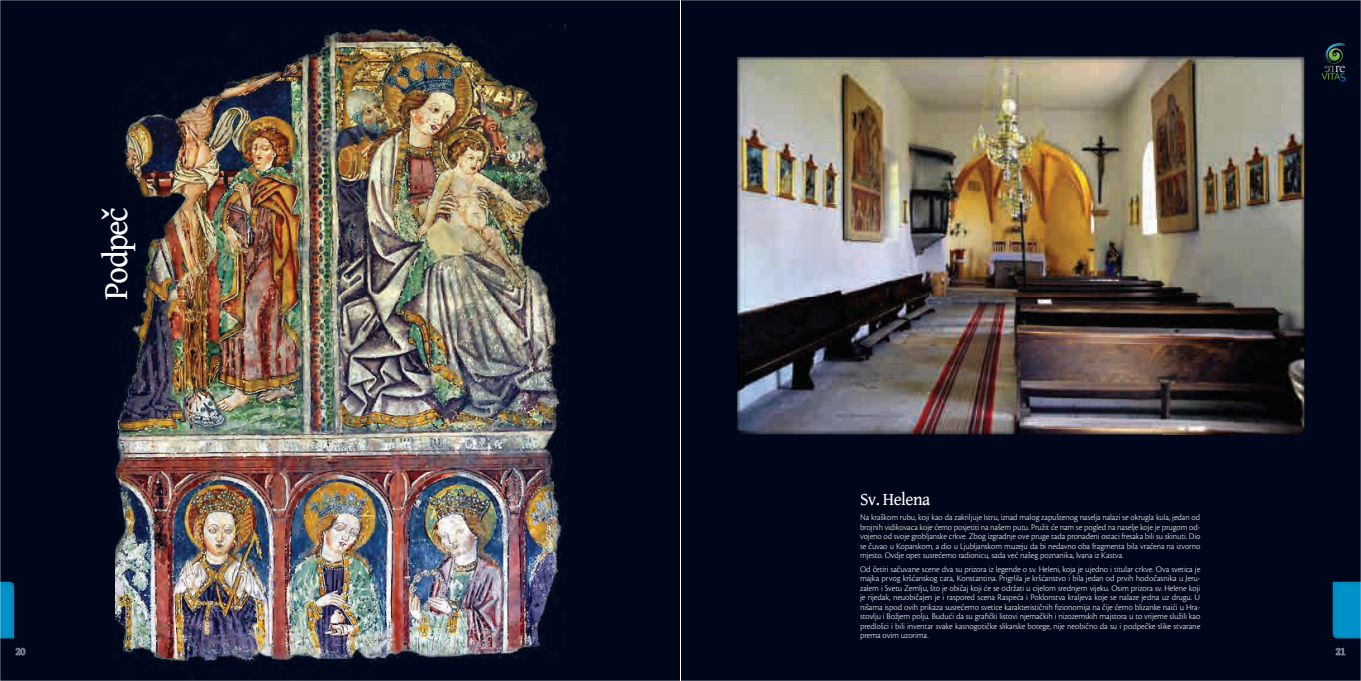
<style>
.page{position:relative;width:1361px;height:681px;background:#fff}
.page>*{position:absolute;margin:0;border:0;box-sizing:border-box;transform-origin:0 0}
.t1{font:35px "Gentium Book Basic";letter-spacing:-.05em;color:#fff;scale:.95 1}
.t2{font:18px "Gentium Book Basic";letter-spacing:-.03em;color:#fff;scale:.95 1}
.t3{font:9px/9.5px "Cronos Pro Lt Capt";letter-spacing:-.01em;color:#fff;text-align:justify;scale:.96 1}
.t4{font:9px/9.5px "Cronos Pro Lt Capt";letter-spacing:-.01em;color:#fff;text-align:justify;scale:.95 1}
</style>
<div class="page">
<img style="left:0;top:0;width:680px;height:680px">
<img style="left:681px;top:0;width:680px;height:680px">
<h1 class="t1" style="left:90px;top:299px;width:99px;rotate:-90deg">Podpeč</h1>
<h2 class="t2" style="left:860px;top:485px;width:75px">Sv. Helena</h2>
<p class="t4" style="left:860px;top:512px;width:360px">Na kraškom rubu, koji kao da zakriljuje Istru, iznad malog zapuštenog naselja nalazi se okrugla kula, jedan od brojnih vidikovaca koje ćemo posjetiti na našem putu. Pružit će nam se pogled na naselje koje je prugom od&shy;vojeno od svoje grobljanske crkve. Zbog izgradnje ove pruge tada pronađeni ostaci fresaka bili su skinuti. Dio se čuvao u Koparskom, a dio u Ljubljanskom muzeju da bi nedavno oba fragmenta bila vraćena na izvorno mjesto. Ovdje opet susrećemo radionicu, sada već našeg poznanika, Ivana iz Kastva.</p>
<p class="t3" style="left:860px;top:564px;width:356px">Od četiri sačuvane scene dva su prizora iz legende o sv. Heleni, koja je ujedno i titular crkve. Ova svetica je majka prvog kršćanskog cara, Konstantina. Prigrlila je kršćanstvo i bila jedan od prvih hodočasnika u Jeru&shy;zalem i Svetu Zemlju, što je običaj koji će se održati u cijelom srednjem vijeku. Osim prizora sv. Helene koji je rijedak, neuobičajen je i raspored scena Raspeća i Poklonstva kraljeva koje se nalaze jedna uz drugu. U nišama ispod ovih prikaza susrećemo svetice karakterističnih fizionomija na čije ćemo blizanke naići u Hra&shy;stovlju i Božjem polju. Budući da su grafički listovi njemačkih i nizozemskih majstora u to vrijeme služili kao predlošci i bili inventar svake kasnogotičke slikarske botege, nije neobično da su i podpečke slike stvarane prema ovim uzorima.</p>
</div>
